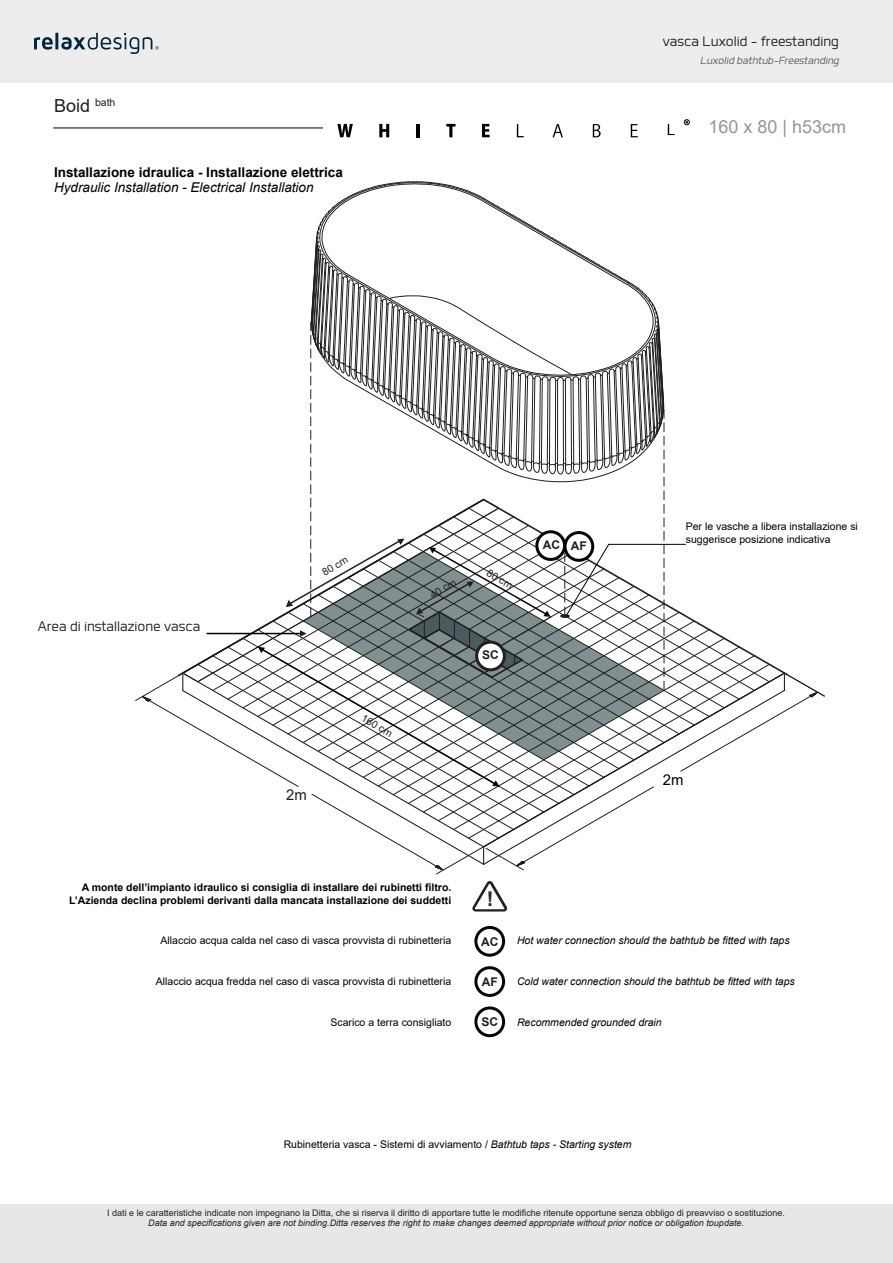
<style>
.page{position:relative;width:893px;height:1263px;background:#fff}
.page>*{position:absolute;margin:0;border:0;box-sizing:border-box;transform-origin:0 0}
.t1{font:700 20.4px "Arial";color:#2b2929}
.t2{font:18px "Labrador A";color:#231f20}
.t3{font:18px "Myriad Pro";color:#231f20}
.t4{font:18px "Arial";color:#939598}
.t5{font:18px "Arial";color:#231f20}
.t6{font:14.85px "Arial";color:#000}
.t7{font:14.85px "Arial";color:#231f20}
.t8{font:700 13.5px "Arial";color:#000}
.t9{font:italic 13.5px "Arial";color:#000}
.t10{font:italic 13.5px "Labrador A";color:#57585a}
.t11{font:italic 13.5px "Arial Narrow";color:#000}
.t12{font:13.5px "Myriad Pro";color:#57585a}
.t13{font:700 13.5px "Arial Narrow";color:#000}
.t14{font:700 13.5px "Arial";color:#231f20}
.t15{font:13.35px "Arial";color:#231f20}
.t16{font:700 12px "Arial";color:#231f20}
.t17{font:10.5px/12.6px "Arial";color:#000}
.t18{font:700 10.5px "Arial";color:#000}
.t19{font:italic 10.5px "Arial";color:#000}
.t20{font:10.35px "Arial";color:#231f20}
.t21{font:9px/10.8px "Arial";color:#231f20;text-align:center}
.s1{font-style:italic}
</style>
<div class="page">
<div style="left:0;top:0;width:893px;height:82px;background:#ededed"></div>
<svg style="left:34px;top:33px;width:125px;height:21px"></svg>
<div style="left:0;top:1204px;width:893px;height:59px;background:#e6e7e9"></div>
<svg style="left:472px;top:881px;width:35px;height:30px"></svg>
<div style="left:474px;top:926px;width:31px;height:31px;border:3px solid #040503;border-radius:50%"></div>
<div style="left:474px;top:966px;width:31px;height:31px;border:3px solid #040503;border-radius:50%"></div>
<div style="left:474px;top:1006px;width:31px;height:31px;border:3px solid #040503;border-radius:50%"></div>
<hr style="left:53px;top:128px;width:270px;height:1px;background:#000001">
<svg style="left:379px;top:124px;width:10px;height:13px"></svg>
<svg style="left:417px;top:124px;width:3px;height:13px"></svg>
<svg style="left:446px;top:124px;width:9px;height:13px"></svg>
<svg style="left:482px;top:124px;width:8px;height:13px"></svg>
<svg style="left:517px;top:124px;width:7px;height:13px"></svg>
<svg style="left:631px;top:124px;width:7px;height:13px"></svg>
<svg style="left:668px;top:124px;width:7px;height:11px"></svg>
<svg style="left:684px;top:119px;width:6px;height:6px"></svg>
<svg style="left:593px;top:124px;width:8px;height:13px"></svg>
<svg style="left:553px;top:124px;width:10px;height:13px"></svg>
<svg style="left:337px;top:124px;width:16px;height:13px"></svg>
<svg style="left:135px;top:181px;width:690px;height:690px"></svg>
<p class="t5" style="left:54px;top:93px;width:63px">Boid <sup>bath</sup></p>
<p class="t11" style="left:32px;top:159px;width:130px">ELECTRICAL FEATURES</p>
<p class="t8" style="left:54px;top:163px;width:290px">Installazione idraulica - Installazione elettrica</p>
<p class="t9" style="left:54px;top:179px;width:261px">Hydraulic Installation - Electrical Installation</p>
<p class="t13" style="left:32px;top:178px;width:52px">Voltaggio</p>
<p class="t3" style="left:692px;top:29px;width:148px">vasca in vetroresina</p>
<p class="t12" style="left:736px;top:51px;width:104px">fiberglass bathtub</p>
<p class="t2" style="left:663px;top:32px;width:178px">vasca Luxol d - freestanding</p>
<p class="t10" style="left:700px;top:54px;width:140px">Luxolid bathtub-Freestanding</p>
<p class="t4" style="left:708px;top:114px;width:139px">160 x 80 | h53cm</p>
<p class="t2" style="left:38px;top:617px;width:164px">Area di installazione vasca</p>
<p class="t20" style="left:319px;top:567px;width:30px;rotate:-31deg">80 cm</p>
<p class="t7" style="left:286px;top:784px;width:22px">2m</p>
<p class="t20" style="left:366px;top:711px;width:35px;rotate:31deg">160 cm</p>
<p class="t20" style="left:427px;top:589px;width:30px;rotate:-31deg">40 cm</p>
<p class="t20" style="left:491px;top:566px;width:30px;rotate:31deg">80 cm</p>
<p class="t15" style="left:494px;top:571px;width:24px">120</p>
<p class="t16" style="left:482px;top:647px;width:18px">SC</p>
<p class="t16" style="left:543px;top:537px;width:19px">AC</p>
<p class="t16" style="left:571px;top:537px;width:17px">AF</p>
<p class="t17" style="left:686px;top:520px;width:174px">Per le vasche a libera installazione si suggerisce posizione indicativa</p>
<p class="t6" style="left:663px;top:770px;width:22px">2m</p>
<p class="t18" style="left:82px;top:880px;width:371px">A monte dell’impianto idraulico si consiglia di installare dei rubinetti filtro.</p>
<p class="t18" style="left:69px;top:892px;width:384px">L’Azienda declina problemi derivanti dalla mancata installazione dei suddetti</p>
<p class="t17" style="left:161px;top:934px;width:292px">Allaccio acqua calda nel caso di vasca provvista di rubinetteria</p>
<p class="t19" style="left:517px;top:934px;width:274px">Hot water connection should the bathtub be fitted with taps</p>
<p class="t17" style="left:156px;top:975px;width:297px">Allaccio acqua fredda nel caso di vasca provvista di rubinetteria</p>
<p class="t19" style="left:517px;top:975px;width:279px">Cold water connection should the bathtub be fitted with taps</p>
<p class="t17" style="left:330px;top:1016px;width:122px">Scarico a terra consigliato</p>
<p class="t19" style="left:517px;top:1015px;width:146px">Recommended grounded drain</p>
<h1 class="t1" style="left:487px;top:885px;width:8px">!</h1>
<p class="t16" style="left:481px;top:933px;width:19px">AC</p>
<p class="t16" style="left:482px;top:973px;width:17px">AF</p>
<p class="t16" style="left:481px;top:1013px;width:18px">SC</p>
<p class="t15" style="left:479px;top:988px;width:24px;rotate:-90deg">600</p>
<p class="t14" style="left:443px;top:1130px;width:10px">lt</p>
<p class="t17" style="left:284px;top:1137px;width:349px">Rubinetteria vasca - Sistemi di avviamento / <span class="s1">Bathtub taps - Starting system</span></p>
<p class="t21" style="left:107px;top:1207px;width:679px">I dati e le caratteristiche indicate non impegnano la Ditta, che si riserva il diritto di apportare tutte le modifiche ritenute opportune senza obbligo di preavviso o sostituzione.<br><span class="s1">Data and specifications given are not binding.Ditta reserves the right to make changes deemed appropriate without prior notice or obligation toupdate.</span></p>
</div>
